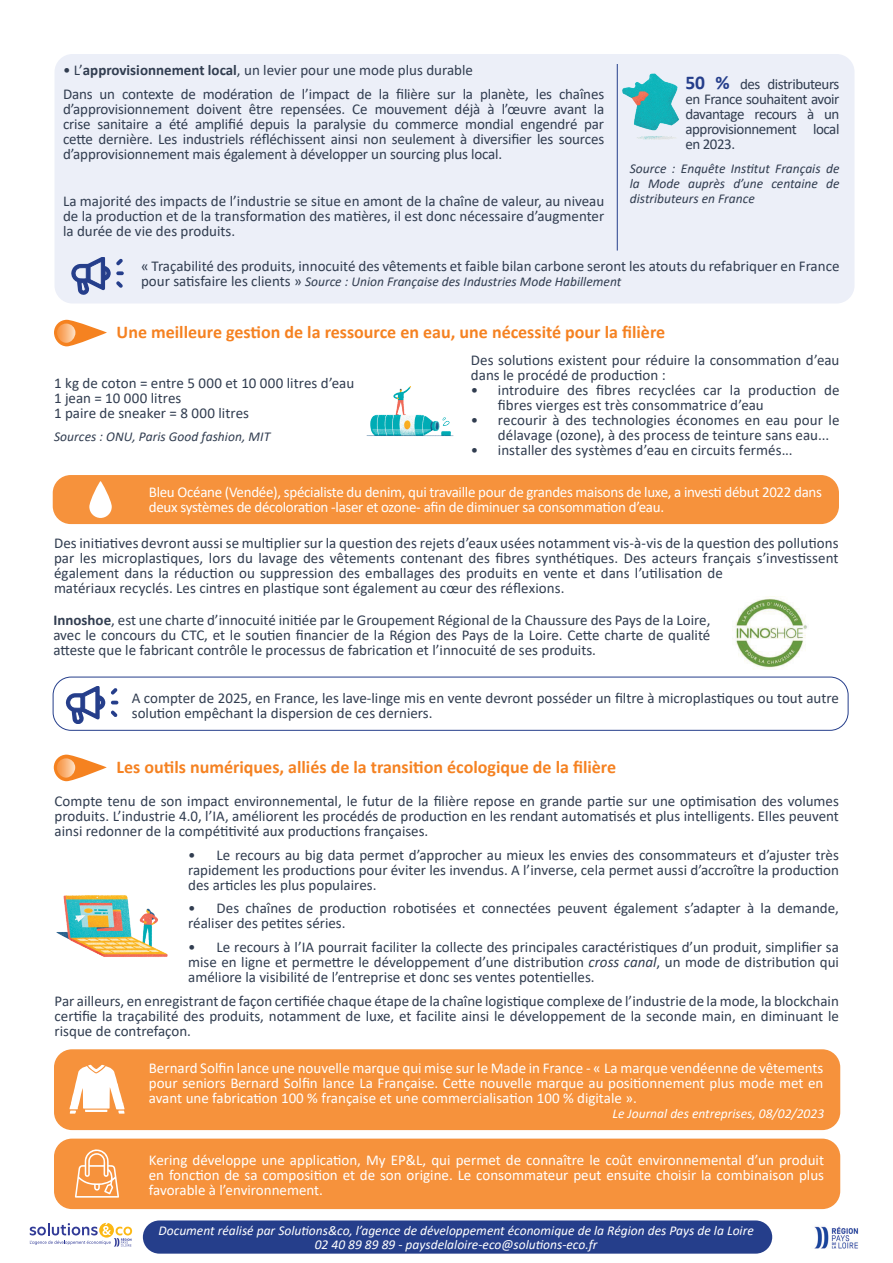
<style>
.page{position:relative;width:893px;height:1263px;background:#fff}
.page>*{position:absolute;margin:0;border:0;box-sizing:border-box;transform-origin:0 0}
.t1{font:700 18px "Calibri";color:#f58222}
.t2{font:15px/15px "Calibri";color:#313d50;text-align:justify}
.t3{font:15px/15px "Calibri";letter-spacing:-.02em;color:#fff;text-align:justify}
.t4{font:italic 13.5px/15px "Calibri";color:#313d50;text-align:justify}
.t5{font:italic 13.5px/13.5px "Calibri";color:#fff;text-align:center}
.s1{font-weight:700}
.s2{font-weight:700;font-size:19.5px;color:#253e8b}
.s3{font-style:normal;font-size:15px}
.s4{font-style:italic}
</style>
<div class="page">
<div style="left:55px;top:54px;width:799px;height:249px;background:#eceff8;border-radius:18px"></div>
<div style="left:143px;top:1220px;width:629px;height:33px;background:#253e8b;border-radius:17px"></div>
<svg style="left:30px;top:1223px;width:102px;height:23px"></svg>
<img style="left:814px;top:1226px;width:45px;height:23px">
<svg style="left:71px;top:257px;width:53px;height:37px"></svg>
<div style="left:54px;top:1049px;width:786px;height:81px;background:#f6923c;border-radius:18px"></div>
<svg style="left:69px;top:1064px;width:56px;height:50px"></svg>
<div style="left:54px;top:1138px;width:786px;height:71px;background:#f6923c;border-radius:18px"></div>
<svg style="left:75px;top:1149px;width:44px;height:48px"></svg>
<div style="left:53px;top:475px;width:786px;height:49px;background:#f6923c;border-radius:18px"></div>
<svg style="left:89px;top:481px;width:23px;height:37px"></svg>
<svg style="left:54px;top:320px;width:53px;height:26px"></svg>
<svg style="left:57px;top:324px;width:18px;height:19px"></svg>
<img style="left:734px;top:597px;width:73px;height:72px">
<img style="left:622px;top:73px;width:57px;height:67px">
<svg style="left:111px;top:688px;width:7px;height:7px"></svg>
<svg style="left:111px;top:701px;width:7px;height:3px"></svg>
<svg style="left:111px;top:710px;width:6px;height:7px"></svg>
<svg style="left:65px;top:687px;width:40px;height:36px"></svg>
<svg style="left:54px;top:755px;width:53px;height:26px"></svg>
<svg style="left:57px;top:758px;width:18px;height:20px"></svg>
<img style="left:56px;top:895px;width:112px;height:62px">
<div style="left:53px;top:677px;width:795px;height:54px;border:1px solid #253e8b;border-radius:18px"></div>
<img style="left:366px;top:386px;width:88px;height:51px">
<hr style="left:617px;top:64px;width:1px;height:187px;background:#253e8b">
<p class="t2" style="left:63px;top:58px;width:543px;line-height:23.5px">• L’<span class="s1">approvisionnement local</span>, un levier pour une mode plus durable<br>Dans un contexte de modération de l’impact de la filière sur la planète, les chaînes</p>
<p class="t2" style="left:63px;top:101px;width:543px">d’approvisionnement doivent être repensées. Ce mouvement déjà à l’œuvre avant la crise sanitaire a été amplifié depuis la paralysie du commerce mondial engendré par cette dernière. Les industriels réfléchissent ainsi non seulement à diversifier les sources d’approvisionnement mais également à développer un sourcing plus local.</p>
<p class="t2" style="left:63px;top:193px;width:543px">La majorité des impacts de l’industrie se situe en amont de la chaîne de valeur, au niveau de la production et de la transformation des matières, il est donc nécessaire d’augmenter la durée de vie des produits.</p>
<p class="t2" style="left:685px;top:76px;width:156px"><span class="s2">50 %</span> des distributeurs en France souhaitent avoir davantage recours à un approvisionnement local en 2023.</p>
<p class="t4" style="left:630px;top:160px;width:211px">Source : Enquête Institut Français de la Mode auprès d’une centaine de distributeurs en France</p>
<p class="t2" style="left:141px;top:258px;width:700px">« Traçabilité des produits, innocuité des vêtements et faible bilan carbone seront les atouts du refabriquer en France</p>
<p class="t4" style="left:141px;top:273px;width:482px"><span class="s3">pour satisfaire les clients »</span> Source : Union Française des Industries Mode Habillement</p>
<p class="t1" style="left:117px;top:319px;width:550px">Une meilleure gestion de la ressource en eau, une nécessité pour la filière</p>
<p class="t2" style="left:54px;top:375px;width:302px;text-align:left">1 kg de coton = entre 5 000 et 10 000 litres d’eau<br>1 jean = 10 000 litres<br>1 paire de sneaker = 8 000 litres</p>
<p class="t4" style="left:54px;top:428px;width:218px">Sources : ONU, Paris Good fashion, MIT</p>
<p class="t2" style="left:471px;top:352px;width:370px">Des solutions existent pour réduire la consommation d’eau dans le procédé de production :</p>
<p class="t2" style="left:498px;top:382px;width:343px;text-indent:-27px">• introduire des fibres recyclées car la production de fibres vierges est très consommatrice d’eau</p>
<p class="t2" style="left:498px;top:412px;width:343px;text-indent:-27px">• recourir à des technologies économes en eau pour le délavage (ozone), à des process de teinture sans eau...</p>
<p class="t2" style="left:471px;top:442px;width:323px">• installer des systèmes d’eau en circuits fermés...</p>
<p class="t3" style="left:149px;top:484px;width:675px">Bleu Océane (Vendée), spécialiste du denim, qui travaille pour de grandes maisons de luxe, a investi début 2022 dans deux systèmes de décoloration -laser et ozone- afin de diminuer sa consommation d’eau.</p>
<p class="t2" style="left:54px;top:535px;width:786px;text-align:left">Des initiatives devront aussi se multiplier sur la question des rejets d’eaux usées notamment vis-à-vis de la question des pollutions par les microplastiques, lors du lavage des vêtements contenant des fibres synthétiques. Des acteurs français s’investissent également dans la réduction ou suppression des emballages des produits en vente et dans l’utilisation de<br>matériaux recyclés. Les cintres en plastique sont également au cœur des réflexions.</p>
<p class="t2" style="left:53px;top:612px;width:659px"><span class="s1">Innoshoe</span>, est une charte d’innocuité initiée par le Groupement Régional de la Chaussure des Pays de la Loire, avec le concours du CTC, et le soutien financier de la Région des Pays de la Loire. Cette charte de qualité atteste que le fabricant contrôle le processus de fabrication et l’innocuité de ses produits.</p>
<p class="t2" style="left:132px;top:690px;width:709px">A compter de 2025, en France, les lave-linge mis en vente devront posséder un filtre à microplastiques ou tout autre solution empêchant la dispersion de ces derniers.</p>
<p class="t1" style="left:117px;top:754px;width:501px">Les outils numériques, alliés de la transition écologique de la filière</p>
<p class="t2" style="left:55px;top:794px;width:786px">Compte tenu de son impact environnemental, le futur de la filière repose en grande partie sur une optimisation des volumes produits. L’industrie 4.0, l’IA, améliorent les procédés de production en les rendant automatisés et plus intelligents. Elles peuvent ainsi redonner de la compétitivité aux productions françaises.</p>
<p class="t2" style="left:188px;top:847px;width:652px">• Le recours au big data permet d’approcher au mieux les envies des consommateurs et d’ajuster très rapidement les productions pour éviter les invendus. A l’inverse, cela permet aussi d’accroître la production des articles les plus populaires.</p>
<p class="t2" style="left:188px;top:901px;width:652px">• Des chaînes de production robotisées et connectées peuvent également s’adapter à la demande, réaliser des petites séries.</p>
<p class="t2" style="left:188px;top:939px;width:652px">• Le recours à l’IA pourrait faciliter la collecte des principales caractéristiques d’un produit, simplifier sa mise en ligne et permettre le développement d’une distribution <span class="s4">cross canal</span>, un mode de distribution qui améliore la visibilité de l’entreprise et donc ses ventes potentielles.</p>
<p class="t2" style="left:55px;top:993px;width:786px">Par ailleurs, en enregistrant de façon certifiée chaque étape de la chaîne logistique complexe de l’industrie de la mode, la blockchain certifie la traçabilité des produits, notamment de luxe, et facilite ainsi le développement de la seconde main, en diminuant le risque de contrefaçon.</p>
<p class="t3" style="left:149px;top:1060px;width:676px">Bernard Solfin lance une nouvelle marque qui mise sur le Made in France - « La marque vendéenne de vêtements pour seniors Bernard Solfin lance La Française. Cette nouvelle marque au positionnement plus mode met en avant une fabrication 100 % française et une commercialisation 100 % digitale ».</p>
<p class="t5" style="left:612px;top:1106px;width:213px">Le Journal des entreprises, 08/02/2023</p>
<p class="t3" style="left:149px;top:1152px;width:677px">Kering développe une application, My EP&amp;L, qui permet de connaître le coût environnemental d’un produit en fonction de sa composition et de son origine. Le consommateur peut ensuite choisir la combinaison plus favorable à l’environnement.</p>
<p class="t5" style="left:158px;top:1223px;width:597px">Document réalisé par Solutions&amp;co, l’agence de développement économique de la Région des Pays de la Loire<br>02 40 89 89 89 - paysdelaloire-eco@solutions-eco.fr</p>
</div>
